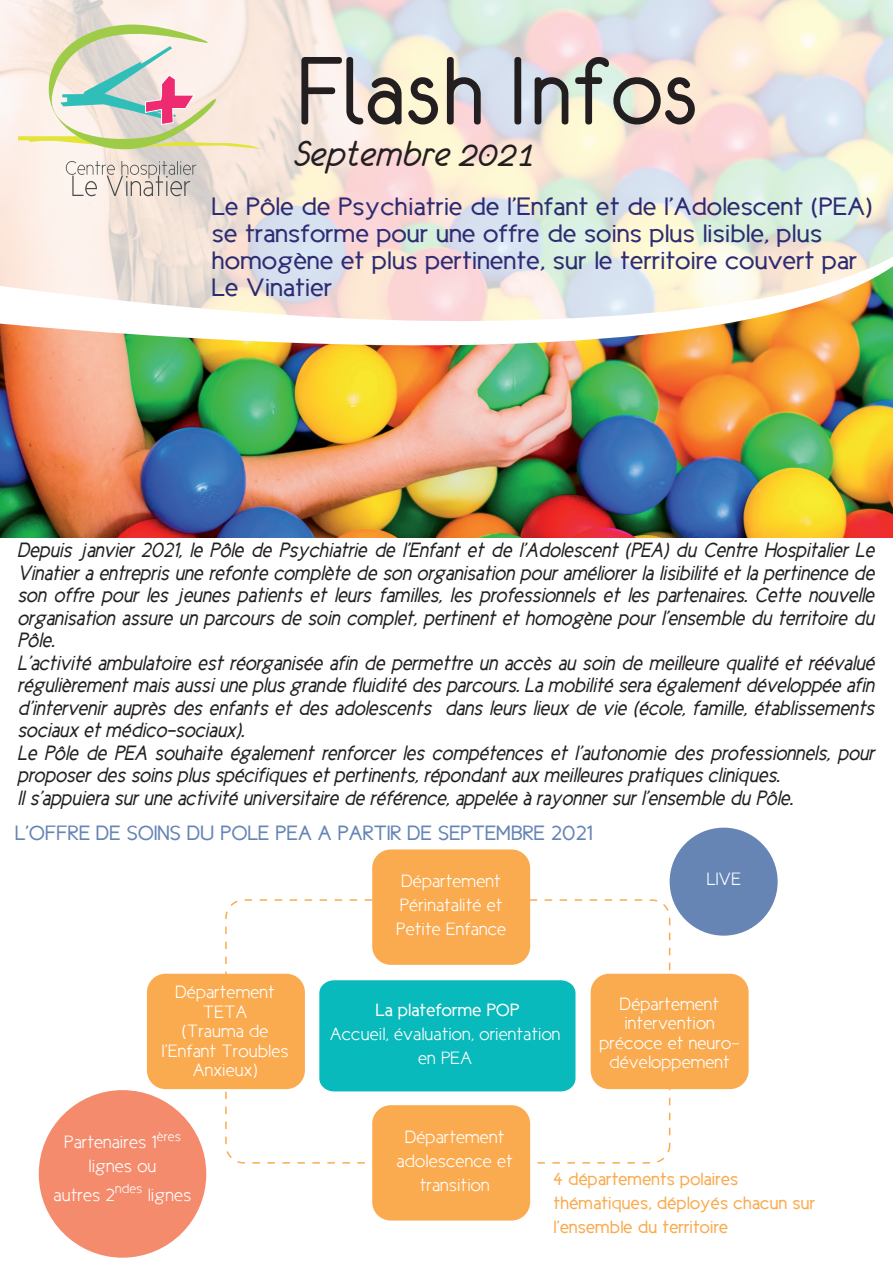
<style>
.page{position:relative;width:893px;height:1263px;background:#fff}
.page>*{position:absolute;margin:0;border:0;box-sizing:border-box;transform-origin:0 0}
.t1{font:108px "Eurofurenceregular";color:#231f20}
.t2{font:40.5px "Eurofurenceitalic";color:#231f20}
.t3{font:25.5px/27px "Cicle Gordita";color:#2d2b72;scale:1.16 1}
.t4{font:italic 21px/22.5px "Cicle Gordita";color:#231f20}
.t5{font:21px "Cicle Gordita";color:#6585b5;scale:1.11 1}
.t6{font:18px/19.5px "Cicle Semi";color:#fff;text-align:center;scale:1.11 1}
.t7{font:18px/24px "Cicle Gordita";color:#faab50;scale:1.11 1}
.t8{font:18px "Cicle Gordita";color:#fff;scale:1.11 1}
</style>
<div class="page">
<div style="left:39px;top:1090px;width:167px;height:168px;background:#f58b6d;border-radius:50%"></div>
<div style="left:670px;top:828px;width:108px;height:108px;background:#6585b5;border-radius:50%"></div>
<img style="left:0;top:352px;width:893px;height:186px">
<svg style="left:0;top:0;width:893px;height:94px;background:#ebe7df"></svg>
<svg style="left:0;top:94px;width:893px;height:258px;background:#ece2d3"></svg>
<svg style="left:18px;top:25px;width:245px;height:171px;background:#e3ddcc"></svg>
<div style="left:319px;top:980px;width:256px;height:111px;background:#08babb"></div>
<div style="left:372px;top:849px;width:158px;height:116px;background:#faab50;border-radius:19px"></div>
<div style="left:147px;top:974px;width:158px;height:115px;background:#faab50;border-radius:19px"></div>
<div style="left:591px;top:974px;width:158px;height:115px;background:#faab50;border-radius:19px"></div>
<div style="left:372px;top:1105px;width:158px;height:115px;background:#faab50;border-radius:19px"></div>
<h1 class="t1" style="left:295px;top:37px;width:404px">Flash Infos</h1>
<h2 class="t2" style="left:295px;top:133px;width:243px">Septembre 2021</h2>
<p class="t3" style="left:212px;top:193px;width:571px">Le Pôle de Psychiatrie de l’Enfant et de l’Adolescent (PEA) se transforme pour une offre de soins plus lisible, plus homogène et plus pertinente, sur le territoire couvert par Le Vinatier</p>
<p class="t4" style="left:18px;top:539px;width:858px">Depuis janvier 2021, le Pôle de Psychiatrie de l’Enfant et de l’Adolescent (PEA) du Centre Hospitalier Le Vinatier a entrepris une refonte complète de son organisation pour améliorer la lisibilité et la pertinence de son offre pour les jeunes patients et leurs familles, les professionnels et les partenaires. Cette nouvelle organisation assure un parcours de soin complet, pertinent et homogène pour l’ensemble du territoire du Pôle.<br>L’activité ambulatoire est réorganisée afin de permettre un accès au soin de meilleure qualité et réévalué régulièrement mais aussi une plus grande fluidité des parcours. La mobilité sera également développée afin d’intervenir auprès des enfants et des adolescents dans leurs lieux de vie (école, famille, établissements sociaux et médico-sociaux).<br>Le Pôle de PEA souhaite également renforcer les compétences et l’autonomie des professionnels, pour proposer des soins plus spécifiques et pertinents, répondant aux meilleures pratiques cliniques.<br>ll s’appuiera sur une activité universitaire de référence, appelée à rayonner sur l’ensemble du Pôle.</p>
<p class="t5" style="left:15px;top:822px;width:522px">L’OFFRE DE SOINS DU POLE PEA A PARTIR DE SEPTEMBRE 2021</p>
<p class="t6" style="left:396px;top:869px;width:101px;line-height:24px;text-align:left">Département<br>Périnatalité et<br>Petite Enfance</p>
<p class="t6" style="left:707px;top:869px;width:32px">LIVE</p>
<p class="t6" style="left:162px;top:983px;width:116px">Département<br>TETA<br>(Trauma de l’Enfant Troubles<br>Anxieux)</p>
<p class="t6" style="left:600px;top:994px;width:128px">Département intervention précoce et neuro&shy;développement</p>
<p class="t8" style="left:376px;top:1001px;width:131px">La plateforme POP</p>
<p class="t6" style="left:330px;top:1022px;width:209px;line-height:24px">Accueil, évaluation, orientation en PEA</p>
<p class="t6" style="left:64px;top:1130px;width:107px;line-height:24px">Partenaires 1<sup>ères </sup>lignes ou</p>
<p class="t6" style="left:54px;top:1185px;width:126px">autres 2<sup>ndes</sup> lignes</p>
<p class="t6" style="left:396px;top:1125px;width:106px;line-height:24px">Département adolescence et transition</p>
<p class="t7" style="left:554px;top:1167px;width:237px">4 départements polaires thématiques, déployés chacun sur l’ensemble du territoire</p>
</div>
